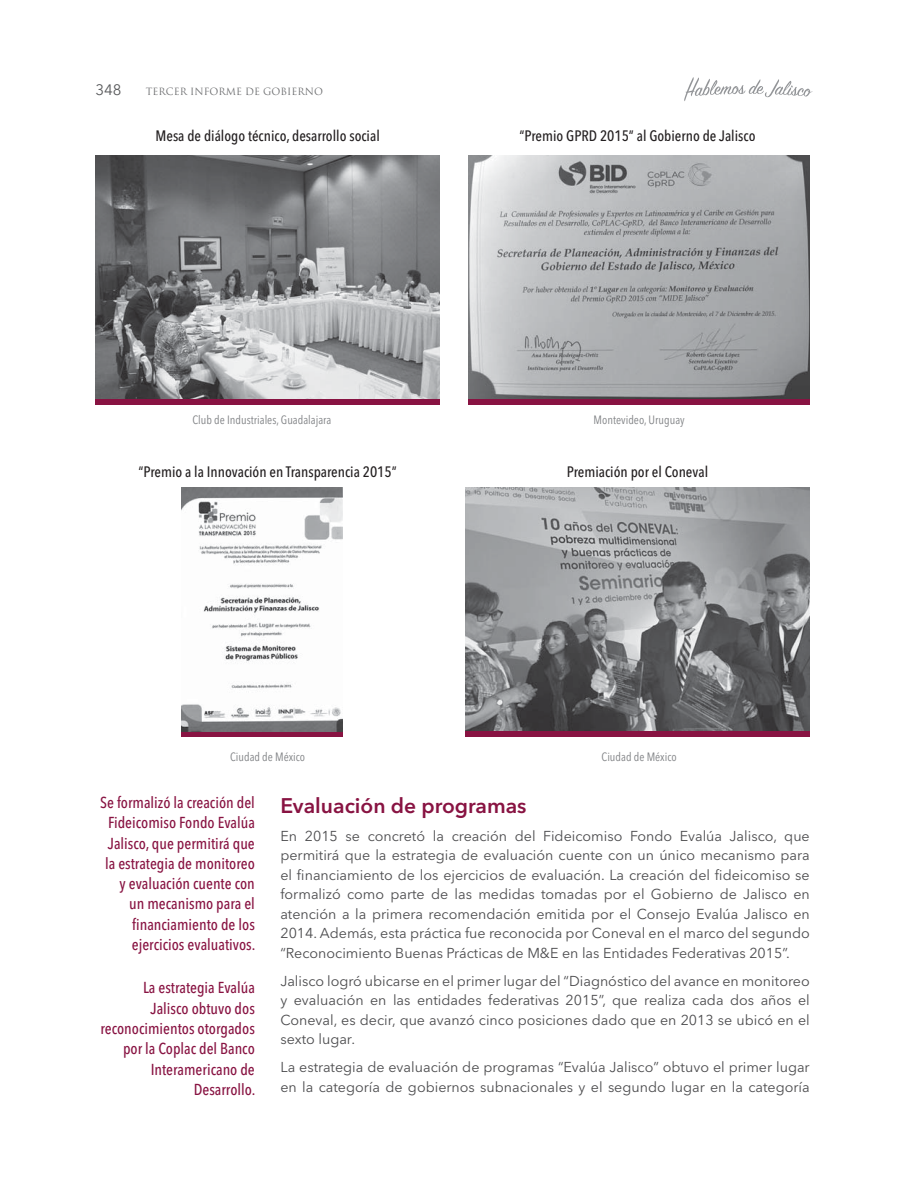
<style>
.page{position:relative;width:918px;height:1188px;background:#fff}
.page>*{position:absolute;margin:0;border:0;box-sizing:border-box;transform-origin:0 0}
.t1{font:600 21px "Avenir Next";color:#881342}
.t2{font:500 15.75px/20.2px "Avenir Next Condensed";color:#881342;text-align:right}
.t3{font:500 15px "Avenir Next Condensed";color:#231f20}
.t4{font:15px "Avenir Next";color:#58595b}
.t5{font:14.25px/19.5px "Avenir Next";color:#4c4c4e;text-align:justify}
.t6{font:12px "Avenir Next Condensed";color:#808285}
.t7{font:9.75px "Trajan Pro";color:#6d6e70}
</style>
<div class="page">
<svg style="left:684px;top:77px;width:129px;height:24px"></svg>
<img style="left:95px;top:155px;width:345px;height:244px">
<img style="left:469px;top:155px;width:341px;height:244px">
<img style="left:465px;top:488px;width:345px;height:243px">
<div style="left:95px;top:399px;width:345px;height:6px;background:#881342"></div>
<div style="left:181px;top:731px;width:161px;height:6px;background:#881342"></div>
<div style="left:469px;top:399px;width:341px;height:6px;background:#881342"></div>
<div style="left:465px;top:731px;width:345px;height:6px;background:#881342"></div>
<img style="left:181px;top:488px;width:161px;height:243px">
<p class="t4" style="left:95px;top:84px;width:28px">348</p>
<p class="t7" style="left:146px;top:86px;width:179px">TERCER INFORME DE GOBIERNO</p>
<p class="t3" style="left:155px;top:129px;width:226px">Mesa de diálogo técnico, desarrollo social</p>
<p class="t3" style="left:520px;top:129px;width:237px">“Premio GPRD 2015” al Gobierno de Jalisco</p>
<p class="t6" style="left:192px;top:415px;width:140px">Club de Industriales, Guadalajara</p>
<p class="t6" style="left:594px;top:415px;width:93px">Montevideo, Uruguay</p>
<p class="t3" style="left:139px;top:466px;width:260px">“Premio a la Innovación en Transparencia 2015”</p>
<p class="t3" style="left:567px;top:466px;width:143px">Premiación por el Coneval</p>
<p class="t6" style="left:230px;top:752px;width:77px">Ciudad de México</p>
<p class="t6" style="left:602px;top:752px;width:77px">Ciudad de México</p>
<p class="t2" style="left:100px;top:794px;width:157px">Se formalizó la creación del<br>Fideicomiso Fondo Evalúa<br>Jalisco, que permitirá que la estrategia de monitoreo y evaluación cuente con<br>un mecanismo para el -nanciamiento de los ejercicios evaluativos.</p>
<p class="t2" style="left:100px;top:979px;width:157px">La estrategia Evalúa<br>Jalisco obtuvo dos reconocimientos otorgados por la Coplac del Banco<br>Interamericano de<br>Desarrollo.</p>
<h1 class="t1" style="left:280px;top:797px;width:248px">Evaluación de programas</h1>
<p class="t5" style="left:280px;top:827px;width:531px">En 2015 se concretó la creación del Fideicomiso Fondo Evalúa Jalisco, que permitirá que la estrategia de evaluación cuente con un único mecanismo para el -nanciamiento de los ejercicios de evaluación. La creación del -deicomiso se formalizó como parte de las medidas tomadas por el Gobierno de Jalisco en atención a la primera recomendación emitida por el Consejo Evalúa Jalisco en 2014. Además, esta práctica fue reconocida por Coneval en el marco del segundo “Reconocimiento Buenas Prácticas de M&amp;E en las Entidades Federativas 2015”.</p>
<p class="t5" style="left:280px;top:972px;width:531px">Jalisco logró ubicarse en el primer lugar del “Diagnóstico del avance en monitoreo y evaluación en las entidades federativas 2015”, que realiza cada dos años el Coneval, es decir, que avanzó cinco posiciones dado que en 2013 se ubicó en el sexto lugar.</p>
<p class="t5" style="left:280px;top:1059px;width:531px">La estrategia de evaluación de programas “Evalúa Jalisco” obtuvo el primer lugar en la categoría de gobiernos subnacionales y el segundo lugar en la categoría</p>
</div>
